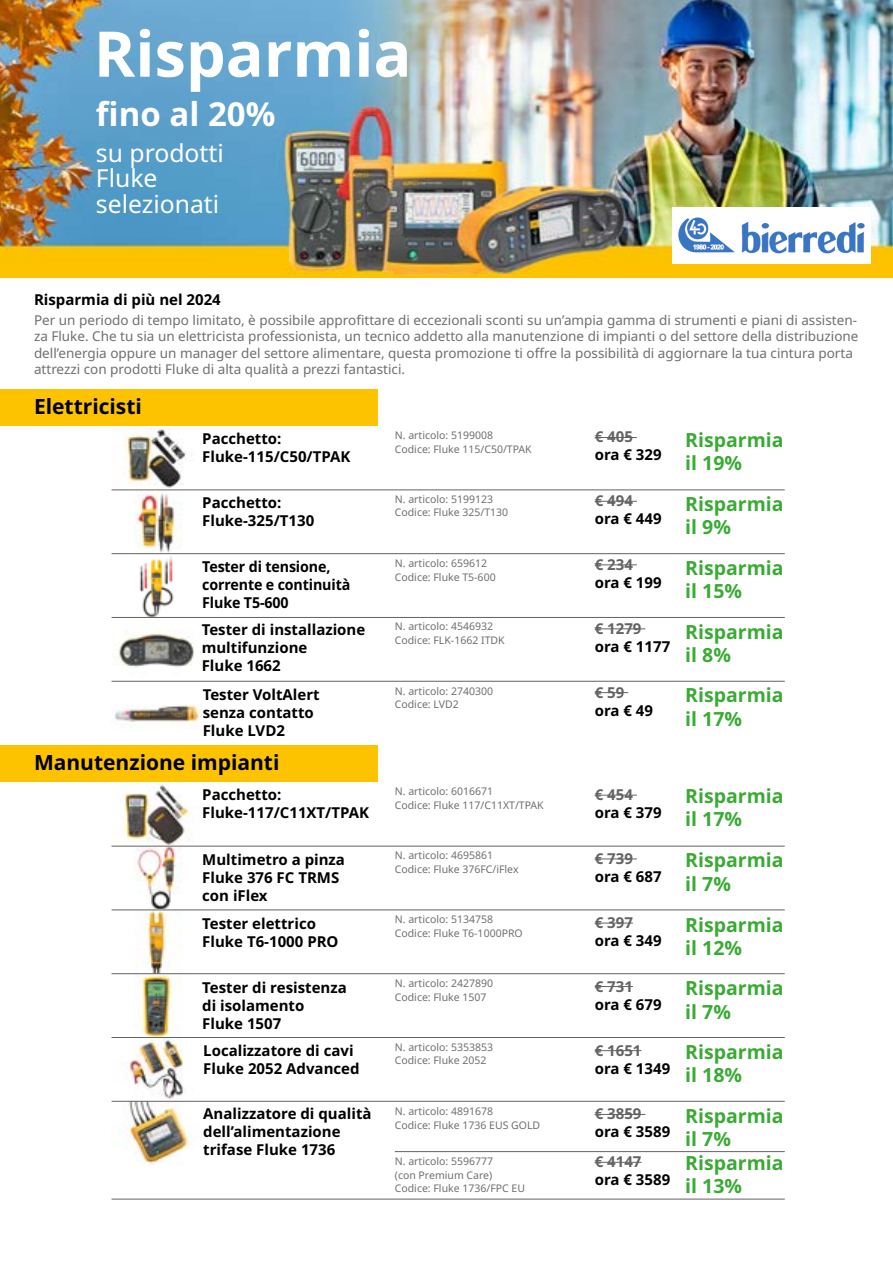
<style>
.page{position:relative;width:893px;height:1263px;background:#fff}
.page>*{position:absolute;margin:0;border:0;box-sizing:border-box;transform-origin:0 0}
.t1{font:700 63px "Noto Sans";color:#fff}
.t2{font:700 33px "Noto Sans";color:#fff}
.t3{font:24.75px/25.5px "Noto Sans";color:#fff}
.t4{font:700 21px "Noto Sans";color:#000}
.t5{font:700 19.5px/23.4px "Noto Sans";color:#3aaa35}
.t6{font:700 15px/18px "Noto Sans";color:#000}
.t7{font:700 15px "Noto Sans";color:#646363}
.t8{font:700 15px/18px "Noto Sans";color:#000;scale:.95 1}
.t9{font:13.5px/16.5px "Noto Sans";color:#706f6f}
.t10{font:10.5px/13.5px "Noto Sans";color:#706f6f}
</style>
<div class="page">
<img style="left:112px;top:427px;width:80px;height:61px">
<img style="left:111px;top:847px;width:91px;height:317px">
<img style="left:114px;top:784px;width:77px;height:61px">
<img style="left:112px;top:491px;width:90px;height:237px">
<hr style="left:112px;top:489px;width:673px;height:1px;background:#646363">
<hr style="left:112px;top:553px;width:673px;height:1px;background:#646363">
<hr style="left:112px;top:617px;width:673px;height:1px;background:#646363">
<hr style="left:112px;top:681px;width:673px;height:1px;background:#646363">
<hr style="left:112px;top:846px;width:673px;height:1px;background:#646363">
<hr style="left:112px;top:909px;width:673px;height:1px;background:#646363">
<hr style="left:112px;top:973px;width:673px;height:1px;background:#646363">
<hr style="left:112px;top:1037px;width:673px;height:1px;background:#646363">
<hr style="left:112px;top:1101px;width:673px;height:1px;background:#646363">
<hr style="left:112px;top:1199px;width:673px;height:1px;background:#646363">
<hr style="left:395px;top:1151px;width:390px;height:1px;background:#646363">
<div style="left:0;top:389px;width:378px;height:37px;background:#fdc300"></div>
<div style="left:0;top:745px;width:378px;height:37px;background:#fdc300"></div>
<hr style="left:595px;top:795px;width:42px;height:1px;background:#646363">
<hr style="left:595px;top:437px;width:42px;height:1px;background:#646363">
<hr style="left:595px;top:501px;width:42px;height:1px;background:#646363">
<hr style="left:595px;top:564px;width:42px;height:1px;background:#646363">
<hr style="left:595px;top:628px;width:50px;height:1px;background:#646363">
<hr style="left:595px;top:692px;width:33px;height:1px;background:#646363">
<hr style="left:595px;top:858px;width:42px;height:1px;background:#646363">
<hr style="left:595px;top:923px;width:38px;height:1px;background:#646363">
<hr style="left:595px;top:986px;width:38px;height:1px;background:#646363">
<hr style="left:595px;top:1050px;width:46px;height:1px;background:#646363">
<hr style="left:595px;top:1114px;width:50px;height:1px;background:#646363">
<hr style="left:595px;top:1162px;width:46px;height:1px;background:#646363">
<img style="left:0;top:0;width:893px;height:278px">
<img style="left:672px;top:208px;width:199px;height:55px">
<h1 class="t1" style="left:94px;top:18px;width:319px">Risparmia</h1>
<h2 class="t2" style="left:96px;top:95px;width:181px">fino al 20%</h2>
<h3 class="t3" style="left:96px;top:141px;width:129px">su prodotti<br>Fluke selezionati</h3>
<h3 class="t6" style="left:34px;top:291px;width:188px">Risparmia di più nel 2024</h3>
<p class="t9" style="left:34px;top:312px;width:826px">Per un periodo di tempo limitato, è possibile approfittare di eccezionali sconti su un’ampia gamma di strumenti e piani di assisten&shy;za Fluke. Che tu sia un elettricista professionista, un tecnico addetto alla manutenzione di impianti o del settore della distribuzione dell’energia oppure un manager del settore alimentare, questa promozione ti offre la possibilità di aggiornare la tua cintura porta attrezzi con prodotti Fluke di alta qualità a prezzi fantastici.</p>
<h3 class="t4" style="left:34px;top:395px;width:109px">Elettricisti</h3>
<h3 class="t6" style="left:202px;top:430px;width:150px">Pacchetto:<br>Fluke-115/C50/TPAK</h3>
<p class="t10" style="left:395px;top:429px;width:138px">N. articolo: 5199008<br>Codice: Fluke 115/C50/TPAK</p>
<h3 class="t6" style="left:202px;top:494px;width:114px">Pacchetto:<br>Fluke-325/T130</h3>
<p class="t10" style="left:395px;top:492px;width:115px">N. articolo: 5199123<br>Codice: Fluke 325/T130</p>
<h3 class="t8" style="left:202px;top:558px;width:157px">Tester di tensione, corrente e continuità<br>Fluke T5-600</h3>
<p class="t10" style="left:395px;top:557px;width:102px">N. articolo: 659612<br>Codice: Fluke T5-600</p>
<h3 class="t6" style="left:202px;top:621px;width:165px">Tester di installazione multifunzione<br>Fluke 1662</h3>
<h3 class="t6" style="left:203px;top:685px;width:118px">Tester VoltAlert senza contatto<br>Fluke LVD2</h3>
<p class="t10" style="left:395px;top:620px;width:111px">N. articolo: 4546932<br>Codice: FLK-1662 ITDK</p>
<p class="t10" style="left:395px;top:685px;width:100px">N. articolo: 2740300<br>Codice: LVD2</p>
<h3 class="t7" style="left:595px;top:428px;width:40px">€ 405</h3>
<h3 class="t6" style="left:595px;top:446px;width:68px">ora € 329</h3>
<h3 class="t7" style="left:595px;top:492px;width:40px">€ 494</h3>
<h3 class="t6" style="left:595px;top:510px;width:68px">ora € 449</h3>
<h3 class="t7" style="left:595px;top:556px;width:40px">€ 234</h3>
<h3 class="t6" style="left:595px;top:574px;width:68px">ora € 199</h3>
<h3 class="t7" style="left:595px;top:620px;width:48px">€ 1279</h3>
<h3 class="t6" style="left:595px;top:638px;width:77px">ora € 1177</h3>
<h3 class="t7" style="left:595px;top:684px;width:31px">€ 59</h3>
<h3 class="t6" style="left:595px;top:701px;width:60px">ora € 49</h3>
<h3 class="t5" style="left:685px;top:428px;width:100px">Risparmia il 19%</h3>
<h3 class="t5" style="left:685px;top:493px;width:100px">Risparmia il 9%</h3>
<h3 class="t5" style="left:685px;top:556px;width:100px">Risparmia il 15%</h3>
<h3 class="t5" style="left:685px;top:620px;width:100px">Risparmia il 8%</h3>
<h3 class="t5" style="left:685px;top:684px;width:100px">Risparmia il 17%</h3>
<h3 class="t4" style="left:34px;top:750px;width:247px">Manutenzione impianti</h3>
<h3 class="t6" style="left:202px;top:786px;width:168px">Pacchetto:<br>Fluke-117/C11XT/TPAK</h3>
<p class="t10" style="left:395px;top:785px;width:150px">N. articolo: 6016671<br>Codice: Fluke 117/C11XT/TPAK</p>
<h3 class="t7" style="left:595px;top:786px;width:40px">€ 454</h3>
<h3 class="t6" style="left:595px;top:804px;width:68px">ora € 379</h3>
<h3 class="t5" style="left:685px;top:784px;width:100px">Risparmia il 17%</h3>
<h3 class="t6" style="left:202px;top:850px;width:144px">Multimetro a pinza<br>Fluke 376 FC TRMS con iFlex</h3>
<h3 class="t6" style="left:202px;top:915px;width:138px">Tester elettrico<br>Fluke T6-1000 PRO</h3>
<h3 class="t6" style="left:202px;top:978px;width:146px">Tester di resistenza di isolamento<br>Fluke 1507</h3>
<h3 class="t6" style="left:203px;top:1041px;width:158px">Localizzatore di cavi<br>Fluke 2052 Advanced</h3>
<h3 class="t6" style="left:203px;top:1105px;width:170px">Analizzatore di qualità dell’alimentazione trifase Fluke 1736</h3>
<p class="t10" style="left:395px;top:849px;width:125px">N. articolo: 4695861<br>Codice: Fluke 376FC/iFlex</p>
<p class="t10" style="left:395px;top:913px;width:129px">N. articolo: 5134758<br>Codice: Fluke T6-1000PRO</p>
<p class="t10" style="left:395px;top:977px;width:100px">N. articolo: 2427890<br>Codice: Fluke 1507</p>
<p class="t10" style="left:395px;top:1040px;width:100px">N. articolo: 5353853<br>Codice: Fluke 2052</p>
<p class="t10" style="left:395px;top:1105px;width:147px">N. articolo: 4891678<br>Codice: Fluke 1736 EUS GOLD</p>
<p class="t10" style="left:395px;top:1155px;width:132px">N. articolo: 5596777<br>(con Premium Care)<br>Codice: Fluke 1736/FPC EU</p>
<h3 class="t7" style="left:595px;top:850px;width:40px">€ 739</h3>
<h3 class="t6" style="left:595px;top:868px;width:68px">ora € 687</h3>
<h3 class="t7" style="left:595px;top:914px;width:40px">€ 397</h3>
<h3 class="t6" style="left:595px;top:932px;width:68px">ora € 349</h3>
<h3 class="t7" style="left:595px;top:977px;width:40px">€ 731</h3>
<h3 class="t6" style="left:595px;top:995px;width:68px">ora € 679</h3>
<h3 class="t7" style="left:595px;top:1042px;width:48px">€ 1651</h3>
<h3 class="t6" style="left:595px;top:1059px;width:77px">ora € 1349</h3>
<h3 class="t7" style="left:595px;top:1105px;width:48px">€ 3859</h3>
<h3 class="t6" style="left:595px;top:1123px;width:77px">ora € 3589</h3>
<h3 class="t7" style="left:595px;top:1153px;width:48px">€ 4147</h3>
<h3 class="t6" style="left:595px;top:1171px;width:77px">ora € 3589</h3>
<h3 class="t5" style="left:685px;top:849px;width:100px">Risparmia il 7%</h3>
<h3 class="t5" style="left:685px;top:913px;width:100px">Risparmia il 12%</h3>
<h3 class="t5" style="left:685px;top:977px;width:100px">Risparmia il 7%</h3>
<h3 class="t5" style="left:685px;top:1040px;width:100px">Risparmia il 18%</h3>
<h3 class="t5" style="left:685px;top:1104px;width:100px">Risparmia il 7%<br>Risparmia il 13%</h3>
</div>
